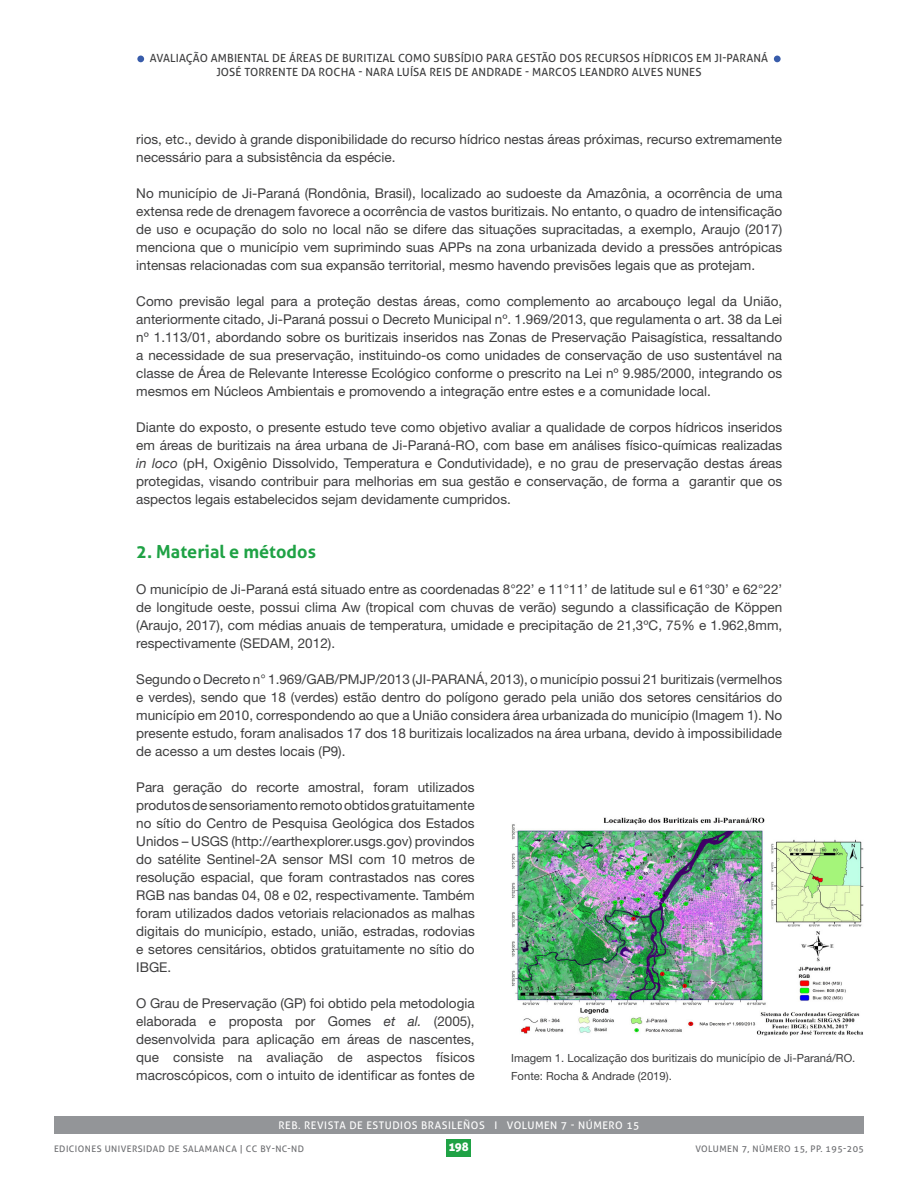
<style>
.page{position:relative;width:918px;height:1188px;background:#fff}
.page>*{position:absolute;margin:0;border:0;box-sizing:border-box;transform-origin:0 0}
.t1{font:700 18px "Aller";color:#1fa245}
.t2{font:13.5px/18px "Helvetica Neue";color:#3e3e3f;text-align:justify}
.t3{font:12px "Aller Display";color:#fff}
.t4{font:11.25px "Aller";letter-spacing:.01em;color:#3e3e3f}
.t5{font:11.25px "Helvetica Neue";color:#3e3e3f}
.t6{font:10.5px "Aller";letter-spacing:.05em;color:#fff}
.t7{font:9px "Aller";letter-spacing:.05em;color:#6c6d70}
.s1{font-family:"Helvetica Neue LT Com";font-style:italic}
</style>
<div class="page">
<div style="left:54px;top:1116px;width:810px;height:18px;background:#939598"></div>
<div style="left:447px;top:1139px;width:24px;height:18px;background:#1fa245"></div>
<div style="left:137px;top:56px;width:7px;height:6px;background:#385caa;border-radius:50%"></div>
<div style="left:774px;top:56px;width:7px;height:6px;background:#385caa;border-radius:50%"></div>
<img style="left:511px;top:817px;width:353px;height:219px">
<p class="t4" style="left:150px;top:51px;width:620px">AVALIAÇÃO AMBIENTAL DE ÁREAS DE BURITIZAL COMO SUBSÍDIO PARA GESTÃO DOS RECURSOS HÍDRICOS EM JI-PARANÁ</p>
<p class="t4" style="left:216px;top:65px;width:487px">JOSÉ TORRENTE DA ROCHA - NARA LUÍSA REIS DE ANDRADE - MARCOS LEANDRO ALVES NUNES</p>
<p class="t2" style="left:136px;top:130px;width:647px">rios, etc., devido à grande disponibilidade do recurso hídrico nestas áreas próximas, recurso extremamente necessário para a subsistência da espécie.</p>
<p class="t2" style="left:136px;top:184px;width:648px">No município de Ji-Paraná (Rondônia, Brasil), localizado ao sudoeste da Amazônia, a ocorrência de uma extensa rede de drenagem favorece a ocorrência de vastos buritizais. No entanto, o quadro de intensificação de uso e ocupação do solo no local não se difere das situações supracitadas, a exemplo, Araujo (2017) menciona que o município vem suprimindo suas APPs na zona urbanizada devido a pressões antrópicas intensas relacionadas com sua expansão territorial, mesmo havendo previsões legais que as protejam.</p>
<p class="t2" style="left:136px;top:292px;width:648px">Como previsão legal para a proteção destas áreas, como complemento ao arcabouço legal da União, anteriormente citado, Ji-Paraná possui o Decreto Municipal nº. 1.969/2013, que regulamenta o art. 38 da Lei nº 1.113/01, abordando sobre os buritizais inseridos nas Zonas de Preservação Paisagística, ressaltando a necessidade de sua preservação, instituindo-os como unidades de conservação de uso sustentável na classe de Área de Relevante Interesse Ecológico conforme o prescrito na Lei nº 9.985/2000, integrando os mesmos em Núcleos Ambientais e promovendo a integração entre estes e a comunidade local.</p>
<p class="t2" style="left:136px;top:418px;width:648px">Diante do exposto, o presente estudo teve como objetivo avaliar a qualidade de corpos hídricos inseridos em áreas de buritizais na área urbana de Ji-Paraná-RO, com base em análises físico-químicas realizadas <span class="s1">in loco</span> (pH, Oxigênio Dissolvido, Temperatura e Condutividade), e no grau de preservação destas áreas protegidas, visando contribuir para melhorias em sua gestão e conservação, de forma a garantir que os aspectos legais estabelecidos sejam devidamente cumpridos.</p>
<p class="t1" style="left:136px;top:541px;width:181px">2. Material e métodos</p>
<p class="t2" style="left:136px;top:580px;width:648px">O município de Ji-Paraná está situado entre as coordenadas 8°22’ e 11°11’ de latitude sul e 61°30’ e 62°22’ de longitude oeste, possui clima Aw (tropical com chuvas de verão) segundo a classificação de Köppen (Araujo, 2017), com médias anuais de temperatura, umidade e precipitação de 21,3ºC, 75% e 1.962,8mm, respectivamente (SEDAM, 2012).</p>
<p class="t2" style="left:136px;top:670px;width:648px">Segundo o Decreto n° 1.969/GAB/PMJP/2013 (JI-PARANÁ, 2013), o município possui 21 buritizais (vermelhos e verdes), sendo que 18 (verdes) estão dentro do polígono gerado pela união dos setores censitários do município em 2010, correspondendo ao que a União considera área urbanizada do município (Imagem 1). No presente estudo, foram analisados 17 dos 18 buritizais localizados na área urbana, devido à impossibilidade de acesso a um destes locais (P9).</p>
<p class="t2" style="left:136px;top:778px;width:340px">Para geração do recorte amostral, foram utilizados produtos de sensoriamento remoto obtidos gratuitamente no sítio do Centro de Pesquisa Geológica dos Estados Unidos – USGS (http://earthexplorer.usgs.gov) provindos do satélite Sentinel-2A sensor MSI com 10 metros de resolução espacial, que foram contrastados nas cores RGB nas bandas 04, 08 e 02, respectivamente. Também foram utilizados dados vetoriais relacionados as malhas digitais do município, estado, união, estradas, rodovias e setores censitários, obtidos gratuitamente no sítio do IBGE.</p>
<p class="t2" style="left:136px;top:994px;width:340px">O Grau de Preservação (GP) foi obtido pela metodologia elaborada e proposta por Gomes <span class="s1">et al.</span> (2005), desenvolvida para aplicação em áreas de nascentes, que consiste na avaliação de aspectos físicos macroscópicos, com o intuito de identificar as fontes de</p>
<p class="t5" style="left:511px;top:1051px;width:346px">Imagem 1. Localização dos buritizais do município de Ji-Paraná/RO.</p>
<p class="t5" style="left:511px;top:1069px;width:162px">Fonte: Rocha &amp; Andrade (2019).</p>
<p class="t6" style="left:278px;top:1119px;width:363px">REB. REVISTA DE ESTUDIOS BRASILEÑOS I VOLUMEN 7 - NÚMERO 15</p>
<p class="t7" style="left:54px;top:1143px;width:252px">EDICIONES UNIVERSIDAD DE SALAMANCA | CC BY-NC-ND</p>
<p class="t3" style="left:449px;top:1139px;width:21px">198</p>
<p class="t7" style="left:695px;top:1143px;width:170px">VOLUMEN 7, NÚMERO 15, PP. 195-205</p>
</div>
